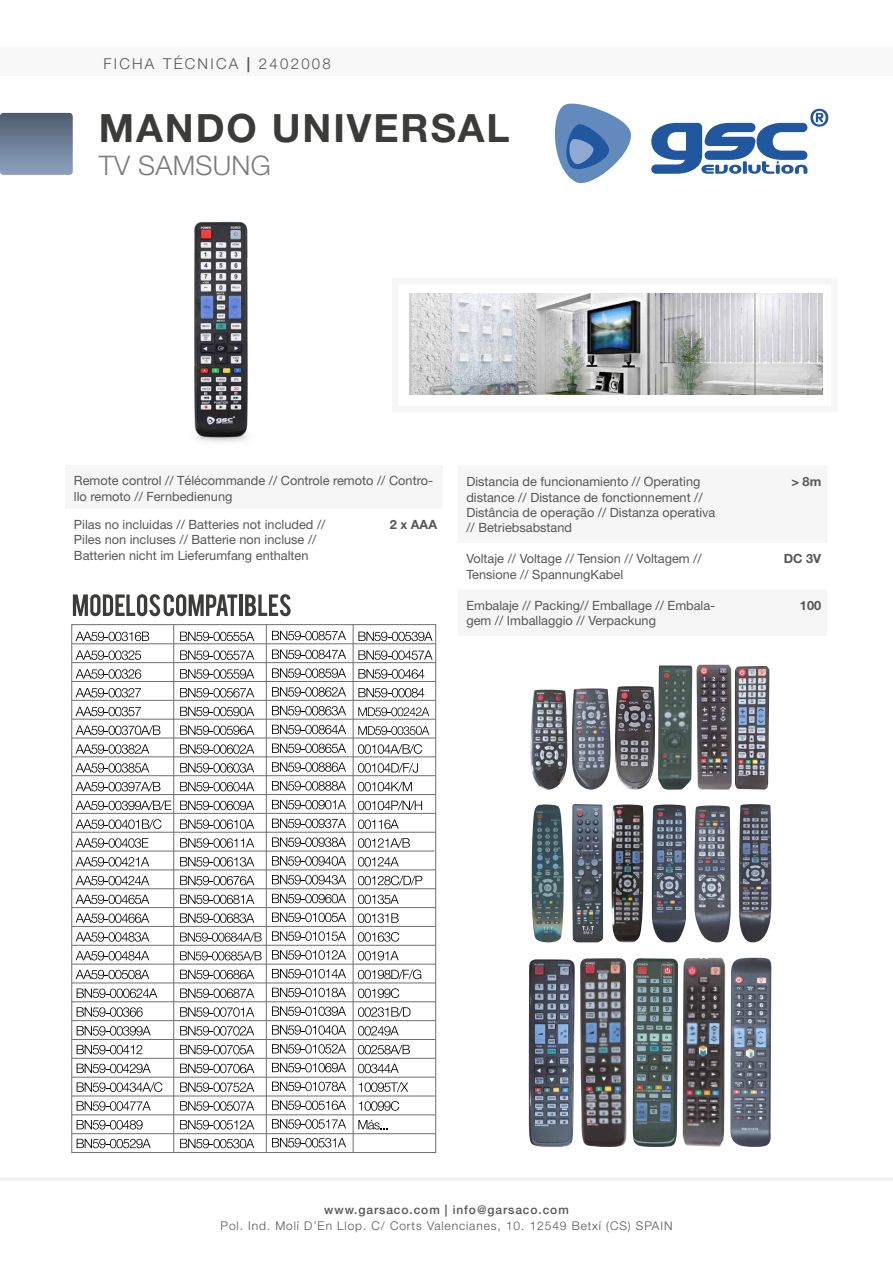
<style>
.page{position:relative;width:893px;height:1263px;background:#fff}
.page>*{position:absolute;margin:0;border:0;box-sizing:border-box;transform-origin:0 0}
.t1{font:700 39px "Helvetica Neue";letter-spacing:.05em;color:#3b3b3a}
.t2{font:300 27px "Helvetica Neue";letter-spacing:.01em;color:#7c7c7b}
.t3{font:300 15px "Helvetica Neue";letter-spacing:.15em;color:#565555}
.t4{font:12.75px/15.3px "Helvetica Neue";color:#575756}
.t5{font:700 12.75px "Helvetica Neue";color:#575756}
.t6{font:300 12px "Helvetica Neue";letter-spacing:.075em;color:#565555}
.t7{font:500 12px "Helvetica Neue";letter-spacing:.075em;color:#565555}
.s1{font-weight:700}
</style>
<div class="page">
<svg style="left:651px;top:109px;width:177px;height:65px"></svg>
<svg style="left:554px;top:103px;width:77px;height:81px"></svg>
<hr style="left:0;top:1178px;width:893px;height:3px;background:#f0f0f0">
<div style="left:0;top:47px;width:893px;height:29px;background:#f8f8f8"></div>
<svg style="left:0;top:113px;width:73px;height:62px;background:#6f7f97"></svg>
<img style="left:194px;top:221px;width:54px;height:221px">
<div style="left:65px;top:466px;width:378px;height:43px;background:#f6f6f6"></div>
<img style="left:409px;top:293px;width:413px;height:101px">
<svg style="left:71px;top:594px;width:366px;height:559px"></svg>
<img style="left:528px;top:664px;width:244px;height:483px">
<p class="t3" style="left:103px;top:54px;width:229px">FICHA TÉCNICA <span class="s1">|</span> 2402008</p>
<h1 class="t1" style="left:99px;top:104px;width:412px">MANDO UNIVERSAL</h1>
<h2 class="t2" style="left:99px;top:149px;width:173px">TV SAMSUNG</h2>
<p class="t4" style="left:74px;top:473px;width:360px">Remote control // Télécommande // Controle remoto // Contro&shy;llo remoto // Fernbedienung</p>
<p class="t4" style="left:74px;top:517px;width:253px">Pilas no incluidas // Batteries not included //<br>Piles non incluses // Batterie non incluse //<br>Batterien nicht im Lieferumfang enthalten</p>
<p class="t5" style="left:390px;top:517px;width:49px">2 x AAA</p>
<p class="t4" style="left:466px;top:474px;width:251px">Distancia de funcionamiento // Operating distance // Distance de fonctionnement // Distância de operação // Distanza operativa // Betriebsabstand</p>
<p class="t5" style="left:791px;top:474px;width:31px">&gt; 8m</p>
<p class="t4" style="left:466px;top:551px;width:237px">Voltaje // Voltage // Tension // Voltagem //<br>Tensione // SpannungKabel</p>
<p class="t5" style="left:784px;top:551px;width:39px">DC 3V</p>
<p class="t4" style="left:466px;top:598px;width:250px">Embalaje // Packing// Emballage // Embala&shy;gem // Imballaggio // Verpackung</p>
<p class="t5" style="left:800px;top:598px;width:23px">100</p>
<p class="t7" style="left:324px;top:1202px;width:246px">www.garsaco.com | info@garsaco.com</p>
<p class="t6" style="left:221px;top:1219px;width:453px">Pol. Ind. Molí D’En Llop. C/ Corts Valencianes, 10. 12549 Betxí (CS) SPAIN</p>
</div>
